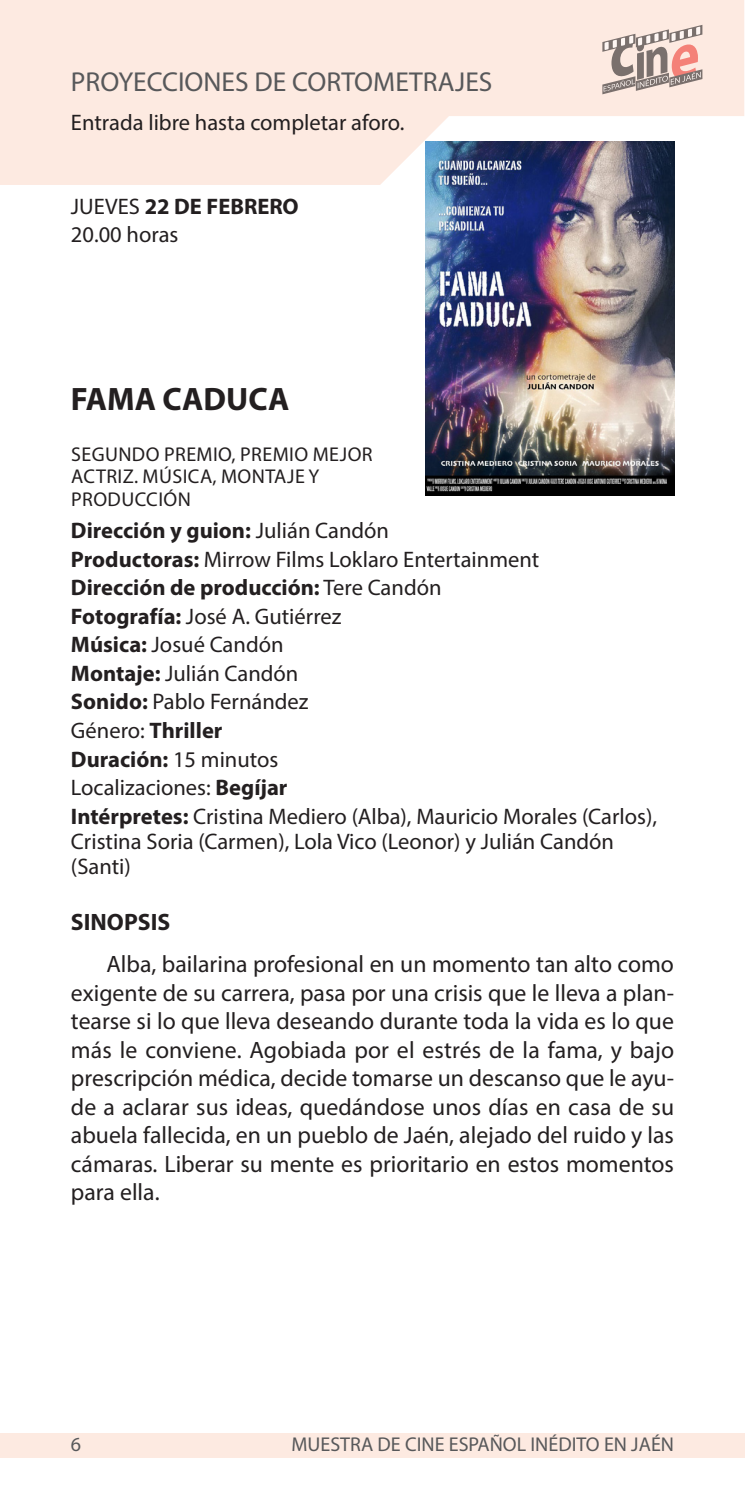
<style>
.page{position:relative;width:745px;height:1489px;background:#fff}
.page>*{position:absolute;margin:0;border:0;box-sizing:border-box;transform-origin:0 0}
.título_película{font:700 32.5px "Myriad Pro";color:#231f20}
.t1{font:27.5px "Myriad Pro";color:#57585a}
.Texto_presentacion{font:23.75px/28.5px "Myriad Pro";color:#231f20;text-align:justify}
.LADILLO_NEGRITA{font:700 23.75px "Myriad Pro";color:#231f20}
.datos_intro{font:22.5px/25px "Myriad Pro";color:#231f20}
.datos_intro-2{font:700 22.5px "Myriad Pro";color:#231f20}
.Ficha_Técnica{font:22.5px "Myriad Pro";color:#231f20}
.Ficha_Técnica-2{font:700 22.5px "Myriad Pro";color:#231f20}
.PREMIOS{font:20px/22.5px "Myriad Pro";letter-spacing:.02em;color:#231f20}
.t2{font:20px "Myriad Pro";color:#57585a}
.s1{font-weight:400}
.s2{font-weight:700}
</style>
<div class="page">
<svg style="left:0;top:0;width:743px;height:185px;fill:#fdeae1"></svg>
<div style="left:0;top:1433px;width:744px;height:24px;background:#fdeae1"></div>
<svg style="left:602px;top:25px;width:100px;height:69px"></svg>
<img style="left:425px;top:142px;width:248px;height:353px">
<p class="t1" style="left:71px;top:65px;width:422px">PROYECCIONES DE CORTOMETRAJES</p>
<p class="Ficha_Técnica" style="left:71px;top:109px;width:335px">Entrada libre hasta completar aforo.</p>
<p class="Ficha_Técnica-2" style="left:71px;top:192px;width:229px"><span class="s1">JUEVES</span> 22 DE FEBRERO</p>
<p class="Ficha_Técnica" style="left:71px;top:220px;width:109px">20.00 horas</p>
<p class="título_película" style="left:71px;top:378px;width:220px">FAMA CADUCA</p>
<p class="PREMIOS" style="left:71px;top:442px;width:303px">SEGUNDO PREMIO, PREMIO MEJOR<br>ACTRIZ. MÚSICA, MONTAJE Y<br>PRODUCCIÓN</p>
<p class="datos_intro-2" style="left:71px;top:516px;width:319px">Dirección y guion: <span class="s1">Julián Candón</span></p>
<p class="datos_intro" style="left:71px;top:546px;width:469px"><span class="s2">Productoras:</span> Mirrow Films Loklaro Entertainment</p>
<p class="datos_intro-2" style="left:71px;top:573px;width:372px">Dirección de producción: <span class="s1">Tere Candón</span></p>
<p class="datos_intro" style="left:71px;top:603px;width:272px"><span class="s2">Fotografía:</span> José A. Gutiérrez</p>
<p class="datos_intro" style="left:71px;top:632px;width:214px"><span class="s2">Música:</span> Josué Candón</p>
<p class="datos_intro" style="left:71px;top:660px;width:229px"><span class="s2">Montaje:</span> Julián Candón</p>
<p class="datos_intro" style="left:71px;top:689px;width:239px"><span class="s2">Sonido:</span> Pablo Fernández</p>
<p class="datos_intro-2" style="left:71px;top:715px;width:153px"><span class="s1">Género:</span> Thriller</p>
<p class="datos_intro-2" style="left:71px;top:744px;width:209px">Duración: <span class="s1">15 minutos</span></p>
<p class="datos_intro" style="left:71px;top:774px;width:218px">Localizaciones: <span class="s2">Begíjar</span></p>
<p class="datos_intro" style="left:71px;top:803px;width:587px"><span class="s2">Intérpretes:</span> Cristina Mediero (Alba), Mauricio Morales (Carlos),<br>Cristina Soria (Carmen), Lola Vico (Leonor) y Julián Candón (Santi)</p>
<p class="LADILLO_NEGRITA" style="left:71px;top:906px;width:101px">SINOPSIS</p>
<p class="Texto_presentacion" style="left:71px;top:949px;width:604px;text-indent:35px">Alba, bailarina profesional en un momento tan alto como exigente de su carrera, pasa por una crisis que le lleva a plan&shy;tearse si lo que lleva deseando durante toda la vida es lo que más le conviene. Agobiada por el estrés de la fama, y bajo prescripción médica, decide tomarse un descanso que le ayu&shy;de a aclarar sus ideas, quedándose unos días en casa de su abuela fallecida, en un pueblo de Jaén, alejado del ruido y las cámaras. Liberar su mente es prioritario en estos momentos para ella.</p>
<p class="t2" style="left:71px;top:1431px;width:12px">6</p>
<p class="t2" style="left:291px;top:1431px;width:384px">MUESTRA DE CINE ESPAÑOL INÉDITO EN JAÉN</p>
</div>
